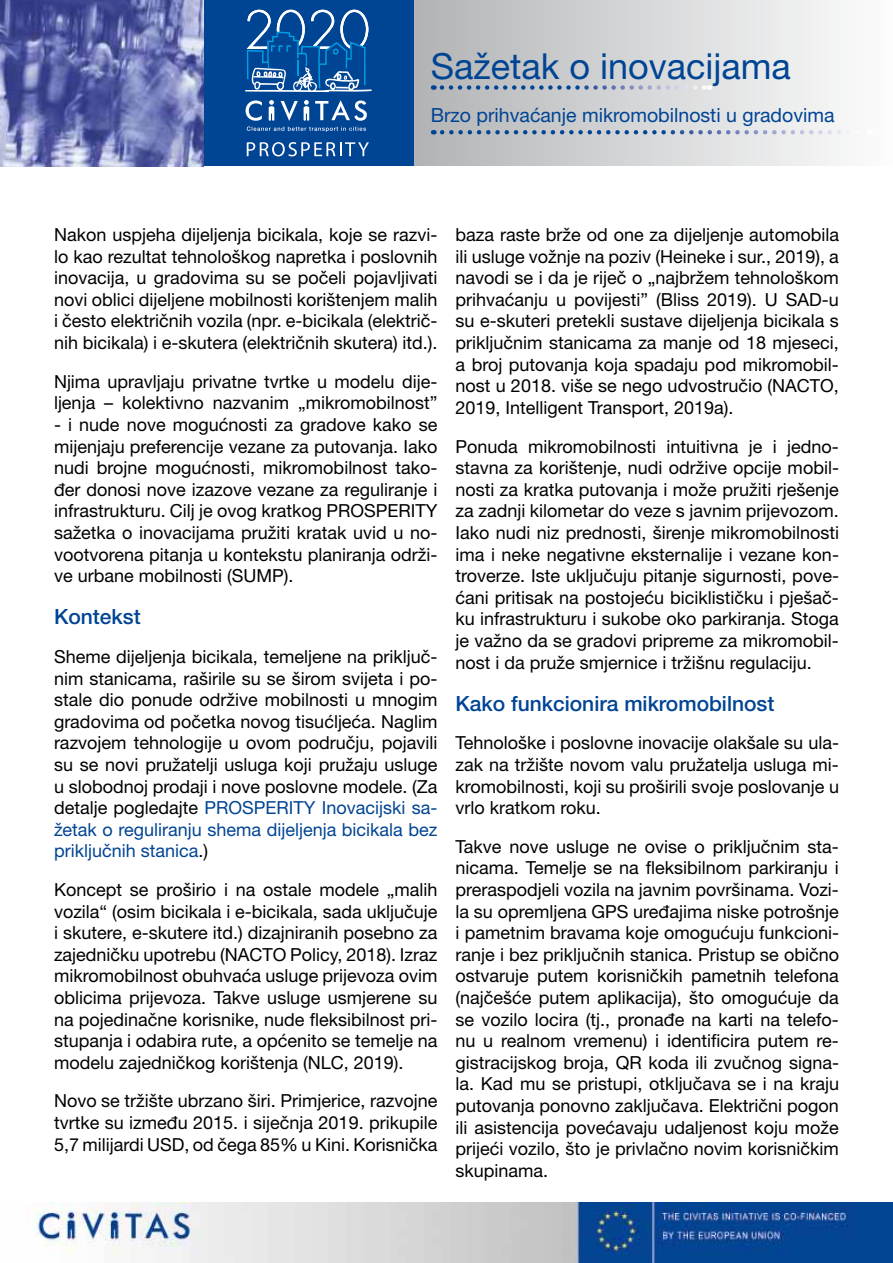
<style>
.page{position:relative;width:893px;height:1263px;background:#fff}
.page>*{position:absolute;margin:0;border:0;box-sizing:border-box;transform-origin:0 0}
.t1{font:36px "Helvetica Neue LT Pro";color:#004494}
.t2{font:500 21px "Helvetica Neue LT Pro";color:#004494}
.t3{font:19.5px "Helvetica Neue LT Pro";color:#004494}
.t4{font:18px/21.6px "Helvetica Neue LT Pro";color:#000;text-align:justify}
.s1{color:#004494}
</style>
<div class="page">
<img style="left:33px;top:1203px;width:860px;height:60px">
<div style="left:413px;top:0;width:480px;height:165px;background:linear-gradient(to right,#b1b3b5,#fdfdfd)"></div>
<div style="left:200px;top:0;width:214px;height:165px;background:#004494"></div>
<img style="left:0;top:0;width:203px;height:166px">
<svg style="left:246px;top:100px;width:121px;height:32px"></svg>
<svg style="left:245px;top:10px;width:127px;height:82px"></svg>
<svg style="left:247px;top:142px;width:122px;height:14px"></svg>
<svg style="left:442px;top:85px;width:267px;height:5px"></svg>
<svg style="left:442px;top:130px;width:428px;height:4px"></svg>
<h1 class="t1" style="left:431px;top:45px;width:361px">Sažetak o inovacijama</h1>
<p class="t3" style="left:431px;top:103px;width:405px">Brzo prihvaćanje mikromobilnosti u gradovima</p>
<p class="t4" style="left:54px;top:224px;width:385px">Nakon uspjeha dijeljenja bicikala, koje se razvi&shy;lo kao rezultat tehnološkog napretka i poslovnih inovacija, u gradovima su se počeli pojavljivati novi oblici dijeljene mobilnosti korištenjem malih i često električnih vozila (npr. e-bicikala (električ&shy;nih bicikala) i e-skutera (električnih skutera) itd.).</p>
<p class="t4" style="left:54px;top:370px;width:385px">Njima upravljaju privatne tvrtke u modelu dije&shy;ljenja – kolektivno nazvanim „mikromobilnost”</p>
<p class="t4" style="left:54px;top:413px;width:385px">- i nude nove mogućnosti za gradove kako se mijenjaju preferencije vezane za putovanja. I ako nudi brojne mogućnosti, mikromobilnost tako&shy;đer donosi nove izazove vezane za reguliranje i infrastrukturu. Cilj je ovog kratkog PROSPERITY sažetka o inovacijama pružiti kratak uvid u no&shy;vootvorena pitanja u kontekstu planiranja održi&shy;ve urbane mobilnosti (SUM P).</p>
<p class="t2" style="left:54px;top:604px;width:88px">Kontekst</p>
<p class="t4" style="left:54px;top:645px;width:385px">Sheme dijeljenja bicikala, temeljene na priključ&shy;nim stanicama, raširile su se širom svijeta i po&shy;stale dio ponude održive mobilnosti u mnogim gradovima od početka novog tisućljeća. Naglim razvojem tehnologije u ovom području, pojavili su se novi pružatelji usluga koji pružaju usluge u slobodnoj prodaji i nove poslovne modele. (Za detalje pogledajte <span class="s1">PROSPERITY I novacijski sa&shy;žetak o reguliranju shema dijeljenja bicikala bez priključnih stanica</span>.)</p>
<p class="t4" style="left:54px;top:878px;width:385px">Koncept se proširio i na ostale modele „malih vozila“ (osim bicikala i e-bicikala, sada uključuje i skutere, e-skutere itd.) dizajniranih posebno za zajedničku upotrebu (NACTO</p>
<p class="t4" style="left:54px;top:943px;width:385px;text-indent:236px">Policy, 2018). Izraz mikromobilnost obuhvaća usluge prijevoza ovim oblicima prijevoza. Takve usluge usmjerene su na pojedinačne korisnike, nude fleksibilnost pri&shy;stupanja i odabira rute, a općenito se temelje na modelu zajedničkog korištenja (NLC, 2019).</p>
<p class="t4" style="left:54px;top:1090px;width:385px">Novo se tržište ubrzano širi. Primjerice, razvojne tvrtke su između 2015. i siječnja 2019. prikupile 5,7 milijardi USD, od čega 85% u Kini. Korisnička</p>
<p class="t4" style="left:455px;top:224px;width:385px">baza raste brže od one za dijeljenje automobila ili usluge vožnje na poziv (Heineke i sur., 2019), a navodi se i da je riječ o „najbržem tehnološkom prihvaćanju u povijesti” (Bliss 2019). U SAD-u su e-skuteri pretekli sustave dijeljenja bicikala s priključnim stanicama za manje od 18 mjeseci, a broj putovanja koja spadaju pod mikromobil&shy;nost u 2018. više se nego udvostručio (NACTO</p>
<p class="t4" style="left:834px;top:375px;width:7px">,</p>
<p class="t4" style="left:455px;top:388px;width:385px;line-height:38.5px">2019, I ntelligent Transport, 2019a).<br>Ponuda mikromobilnosti intuitivna je i jedno-</p>
<p class="t4" style="left:455px;top:457px;width:385px">stavna za korištenje, nudi održive opcije mobil&shy;nosti za kratka putovanja i može pružiti rješenje za zadnji kilometar do veze s javnim prijevozom.<br>Iako nudi niz prednosti, širenje mikromobilnosti ima i neke negativne eksternalije i vezane kon&shy;troverze. I ste uključuju pitanje sigurnosti, pove&shy;ćani pritisak na postojeću biciklističku i pješač&shy;ku infrastrukturu i sukobe oko parkiranja. Stoga je važno da se gradovi pripreme za mikromobil&shy;nost i da pruže smjernice i tržišnu regulaciju.</p>
<p class="t2" style="left:455px;top:691px;width:320px">Kako funkcionira mikromobilnost</p>
<p class="t4" style="left:455px;top:732px;width:385px">Tehnološke i poslovne inovacije olakšale su ula&shy;zak na tržište novom valu pružatelja usluga mi&shy;kromobilnosti, koji su proširili svoje poslovanje u vrlo kratkom roku.</p>
<p class="t4" style="left:455px;top:835px;width:385px">Takve nove usluge ne ovise o priključnim sta&shy;nicama. Temelje se na fleksibilnom parkiranju i preraspodjeli vozila na javnim površinama. Vozi&shy;la su opremljena GPS uređajima niske potrošnje i pametnim bravama koje omogućuju funkcioni&shy;ranje i bez priključnih stanica. Pristup se obično ostvaruje putem korisničkih pametnih telefona (najčešće putem aplikacija), što omogućuje da se vozilo locira (tj., pronađe na karti na telefo&shy;nu u realnom vremenu) i identificira putem re&shy;gistracijskog broja, QR koda ili zvučnog signa&shy;la. Kad mu se pristupi, otključava se i na kraju putovanja ponovno zaključava. Električni pogon ili asistencija povećavaju udaljenost koju može prijeći vozilo, što je privlačno novim korisničkim skupinama.</p>
</div>
